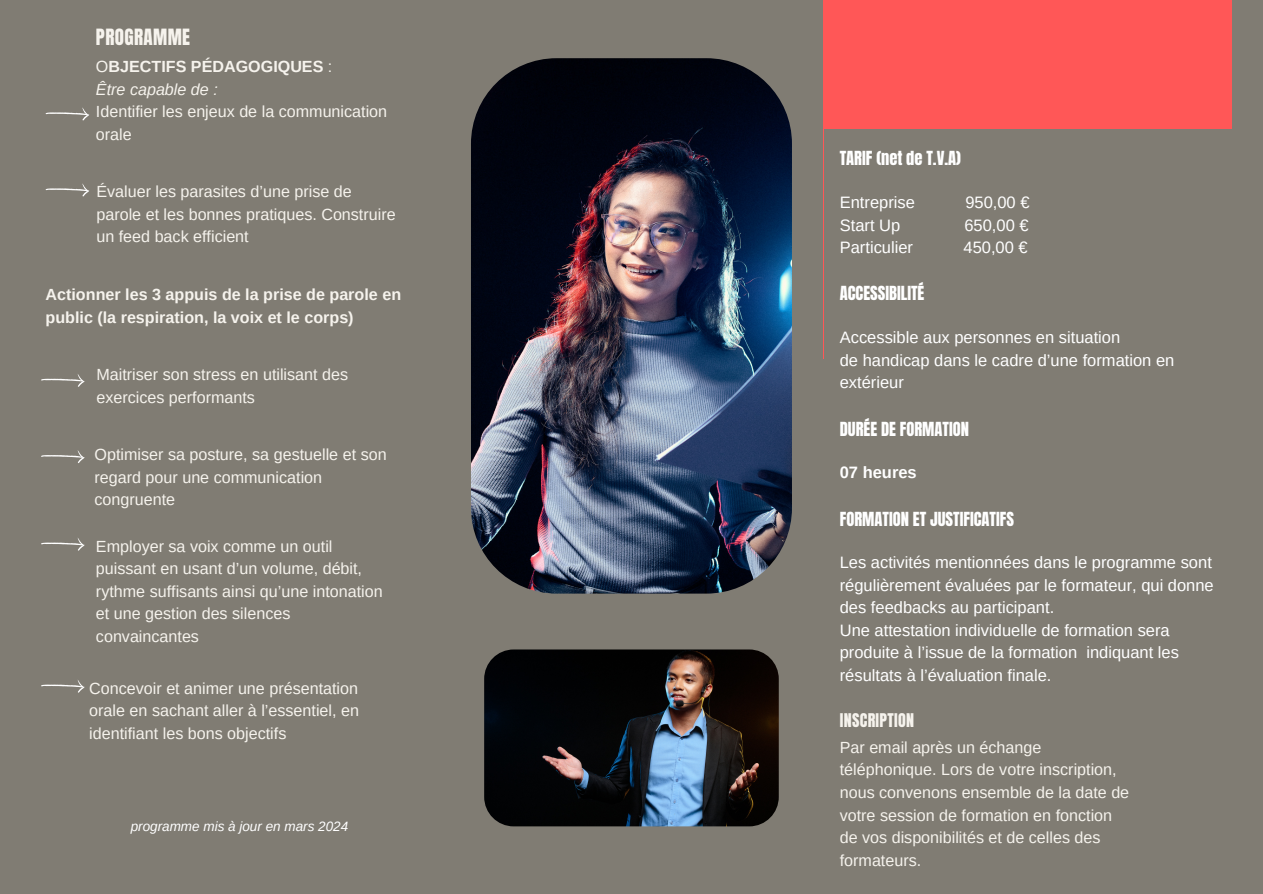
<style>
.page{position:relative;width:1263px;height:894px;background:#fff}
.page>*{position:absolute;margin:0;border:0;box-sizing:border-box;transform-origin:0 0}
.t1{font:19.05px "Anton";letter-spacing:.02em;color:#f6f3ed}
.t2{font:16.5px/22.5px "Arimo";color:#fff}
.t3{font:16.5px "Anton";color:#fff}
.t4{font:700 16.5px "Arimo";color:#fff}
.t5{font:16.05px/22.5px "Arimo";color:#f6f3ed}
.t6{font:700 16.05px/22.5px "Arimo";color:#f6f3ed}
.t7{font:16.05px "Anton";letter-spacing:.02em;color:#f6f3ed}
.t8{font:italic 13.5px "Arimo";color:#fff}
.s1{font-weight:700}
.s2{font-style:italic}
</style>
<div class="page">
<div style="left:0;top:0;width:1263px;height:893px;background:#807c73"></div>
<div style="left:823px;top:0;width:408px;height:358px;background:#ff5757"></div>
<img style="left:471px;top:58px;width:321px;height:535px;border-radius:86px">
<img style="left:484px;top:649px;width:295px;height:177px;border-radius:29px">
<svg style="left:46px;top:107px;width:43px;height:14px"></svg>
<svg style="left:46px;top:183px;width:43px;height:14px"></svg>
<svg style="left:41px;top:374px;width:44px;height:13px"></svg>
<svg style="left:41px;top:450px;width:44px;height:13px"></svg>
<svg style="left:41px;top:538px;width:44px;height:12px"></svg>
<svg style="left:41px;top:680px;width:44px;height:12px"></svg>
<div style="left:824px;top:129px;width:407px;height:764px;background:#807c73"></div>
<p class="t1" style="left:96px;top:23px;width:96px">PROGRAMME</p>
<h4 class="t5" style="left:96px;top:55px;width:293px">O<span class="s1">BJECTIFS PÉDAGOGIQUES</span> :<br><span class="s2">Être capable de :<br></span>Identifier les enjeux de la communication orale</h4>
<h4 class="t5" style="left:96px;top:180px;width:301px">Évaluer les parasites d’une prise de parole et les bonnes pratiques. Construire un feed back efficient</h4>
<p class="t6" style="left:46px;top:283px;width:357px">Actionner les 3 appuis de la prise de parole en public (la respiration, la voix et le corps)</p>
<h4 class="t5" style="left:96px;top:363px;width:253px">Maitriser son stress en utilisant des exercices performants</h4>
<h3 class="t5" style="left:95px;top:443px;width:294px">Optimiser sa posture, sa gestuelle et son regard pour une communication congruente</h3>
<p class="t5" style="left:96px;top:534px;width:288px">Employer sa voix comme un outil puissant en usant d’un volume, débit, rythme suffisants ainsi qu’une intonation et une gestion des silences convaincantes</p>
<h4 class="t5" style="left:89px;top:676px;width:271px;text-align:justify">Concevoir et animer une présentation orale en sachant aller à l’essentiel, en identifiant les bons objectifs</h4>
<h4 class="t8" style="left:131px;top:818px;width:219px">programme mis à jour en mars 2024</h4>
<p class="t3" style="left:840px;top:146px;width:123px">TARIF (net de T.V.A)</p>
<h4 class="t2" style="left:840px;top:191px;width:77px">Entreprise</h4>
<h4 class="t2" style="left:965px;top:191px;width:66px">950,00 €</h4>
<h4 class="t2" style="left:840px;top:213px;width:62px">Start Up</h4>
<h4 class="t2" style="left:964px;top:213px;width:66px">650,00 €</h4>
<h4 class="t2" style="left:840px;top:236px;width:75px">Particulier</h4>
<h4 class="t2" style="left:963px;top:236px;width:66px">450,00 €</h4>
<p class="t3" style="left:840px;top:281px;width:86px">ACCESSIBILITÉ</p>
<h4 class="t2" style="left:840px;top:326px;width:336px">Accessible aux personnes en situation<br>de handicap dans le cadre d’une formation en extérieur</h4>
<p class="t3" style="left:840px;top:416px;width:131px">DURÉE DE FORMATION</p>
<p class="t4" style="left:840px;top:463px;width:78px">07 heures</p>
<p class="t3" style="left:840px;top:506px;width:176px">FORMATION ET JUSTIFICATIFS</p>
<h4 class="t2" style="left:840px;top:551px;width:375px">Les activités mentionnées dans le programme sont régulièrement évaluées par le formateur, qui donne des feedbacks au participant.<br>Une attestation individuelle de formation sera produite à l’issue de la formation indiquant les résultats à l’évaluation finale.</h4>
<h2 class="t7" style="left:840px;top:708px;width:76px">INSCRIPTION</h2>
<h4 class="t5" style="left:840px;top:736px;width:291px">Par email après un échange téléphonique. Lors de votre inscription, nous convenons ensemble de la date de votre session de formation en fonction de vos disponibilités et de celles des formateurs.</h4>
</div>
